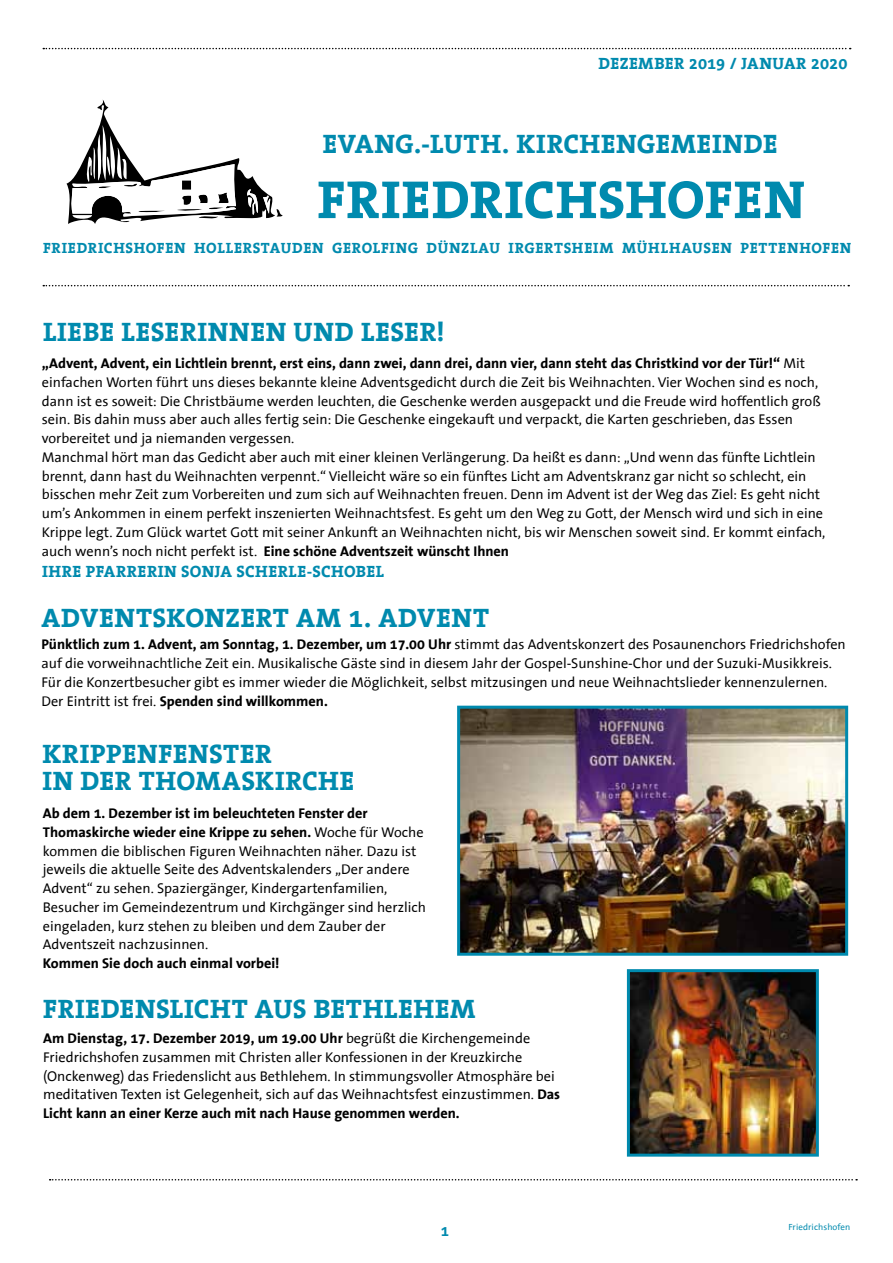
<style>
.page{position:relative;width:893px;height:1263px;background:#fff}
.page>*{position:absolute;margin:0;border:0;box-sizing:border-box;transform-origin:0 0}
.t1{font:700 54px "The Serif Office";letter-spacing:.015em;color:#008aae}
.t2{font:700 27px/27px "The Serif Office";letter-spacing:.025em;color:#008aae}
.t3{font:700 16.5px "The Serif Office";letter-spacing:.025em;color:#008aae}
.t4{font:700 15px "The Serif Office";letter-spacing:.05em;color:#008aae}
.t5{font:700 15px "The Sans Office";color:#008aae}
.t6{font:14.25px/18.8px "The Sans Office";color:#000}
.t7{font:700 14.25px "The Sans Office";color:#000}
.t8{font:9px "The Sans Office";letter-spacing:.01em;color:#008aae}
.s1{font-weight:700}
</style>
<div class="page">
<svg style="left:50px;top:1179px;width:807px;height:1px"></svg>
<svg style="left:43px;top:48px;width:808px;height:1px"></svg>
<svg style="left:43px;top:285px;width:806px;height:1px"></svg>
<svg style="left:67px;top:100px;width:216px;height:124px"></svg>
<img style="left:461px;top:710px;width:383px;height:242px">
<div style="left:457px;top:706px;width:391px;height:250px;border:3px solid #008aae"></div>
<img style="left:631px;top:973px;width:184px;height:179px">
<div style="left:627px;top:969px;width:192px;height:187px;border:3px solid #008aae"></div>
<p class="t3" style="left:599px;top:54px;width:250px">DEZEMBER 2019 / JANUAR 2020</p>
<h2 class="t2" style="left:323px;top:131px;width:456px">EVANG.-LUTH. KIRCHENGEMEINDE</h2>
<h1 class="t1" style="left:317px;top:170px;width:489px">FRIEDRICHSHOFEN</h1>
<p class="t4" style="left:43px;top:240px;width:810px">FRIEDRICHSHOFEN HOLLERSTAUDEN GEROLFING DÜNZLAU IRGERTSHEIM MÜHLHAUSEN PETTENHOFEN</p>
<h2 class="t2" style="left:43px;top:320px;width:403px">LIEBE LESERINNEN UND LESER!</h2>
<p class="t6" style="left:42px;top:355px;width:785px"><span class="s1">„Advent, Advent, ein Lichtlein brennt, erst eins, dann zwei, dann drei, dann vier, dann steht das Christkind vor der Tür!“</span> Mit einfachen Worten führt uns dieses bekannte kleine Adventsgedicht durch die Zeit bis Weihnachten. Vier Wochen sind es noch, dann ist es soweit: Die Christbäume werden leuchten, die Geschenke werden ausgepackt und die Freude wird hoffentlich groß sein. Bis dahin muss aber auch alles fertig sein: Die Geschenke eingekauft und verpackt, die Karten geschrieben, das Essen vorbereitet und ja niemanden vergessen.<br>Manchmal hört man das Gedicht aber auch mit einer kleinen Verlängerung. Da heißt es dann: „Und wenn das fünfte Lichtlein brennt, dann hast du Weihnachten verpennt.“ Vielleicht wäre so ein fünftes Licht am Adventskranz gar nicht so schlecht, ein bisschen mehr Zeit zum Vorbereiten und zum sich auf Weihnachten freuen. Denn im Advent ist der Weg das Ziel: Es geht nicht um’s Ankommen in einem perfekt inszenierten Weihnachtsfest. Es geht um den Weg zu Gott, der Mensch wird und sich in eine Krippe legt. Zum Glück wartet Gott mit seiner Ankunft an Weihnachten nicht, bis wir Menschen soweit sind. Er kommt einfach, auch wenn’s noch nicht perfekt ist. <span class="s1">Eine schöne Adventszeit wünscht Ihnen</span></p>
<p class="t3" style="left:42px;top:562px;width:343px">IHRE PFARRERIN SONJA SCHERLE-SCHOBEL</p>
<h2 class="t2" style="left:41px;top:605px;width:449px">ADVENTSKONZERT AM 1. ADVENT</h2>
<p class="t6" style="left:41px;top:636px;width:806px"><span class="s1">Pünktlich zum 1. Advent, am Sonntag, 1. Dezember, um 17.00 Uhr</span> stimmt das Adventskonzert des Posaunenchors Friedrichshofen auf die vorweihnachtliche Zeit ein. Musikalische Gäste sind in diesem Jahr der Gospel-Sunshine-Chor und der Suzuki-Musikkreis.<br>Für die Konzertbesucher gibt es immer wieder die Möglichkeit, selbst mitzusingen und neue Weihnachtslieder kennenzulernen.<br>Der Eintritt ist frei. <span class="s1">Spenden sind willkommen.</span></p>
<h2 class="t2" style="left:42px;top:741px;width:313px">KRIPPENFENSTER<br>IN DER THOMASKIRCHE</h2>
<p class="t6" style="left:43px;top:805px;width:385px"><span class="s1">Ab dem 1. Dezember ist im beleuchteten Fenster der Thomaskirche wieder eine Krippe zu sehen.</span> Woche für Woche kommen die biblischen Figuren Weihnachten näher. Dazu ist jeweils die aktuelle Seite des Adventskalenders „Der andere Advent“ zu sehen. Spaziergänger, Kindergartenfamilien, Besucher im Gemeindezentrum und Kirchgänger sind herzlich eingeladen, kurz stehen zu bleiben und dem Zauber der Adventszeit nachzusinnen.</p>
<p class="t7" style="left:43px;top:956px;width:238px">Kommen Sie doch auch einmal vorbei!</p>
<h2 class="t2" style="left:43px;top:996px;width:434px">FRIEDENSLICHT AUS BETHLEHEM</h2>
<p class="t6" style="left:43px;top:1030px;width:519px"><span class="s1">Am Dienstag, 17. Dezember 2019, um 19.00 Uhr</span> begrüßt die Kirchengemeinde Friedrichshofen zusammen mit Christen aller Konfessionen in der Kreuzkirche (Onckenweg) das Friedenslicht aus Bethlehem. In stimmungsvoller Atmosphäre bei meditativen Texten ist Gelegenheit, sich auf das Weihnachtsfest einzustimmen. <span class="s1">Das Licht kann an einer Kerze auch mit nach Hause genommen werden.</span></p>
<p class="t5" style="left:441px;top:1223px;width:10px">1</p>
<p class="t8" style="left:788px;top:1222px;width:64px">Friedrichshofen</p>
</div>
